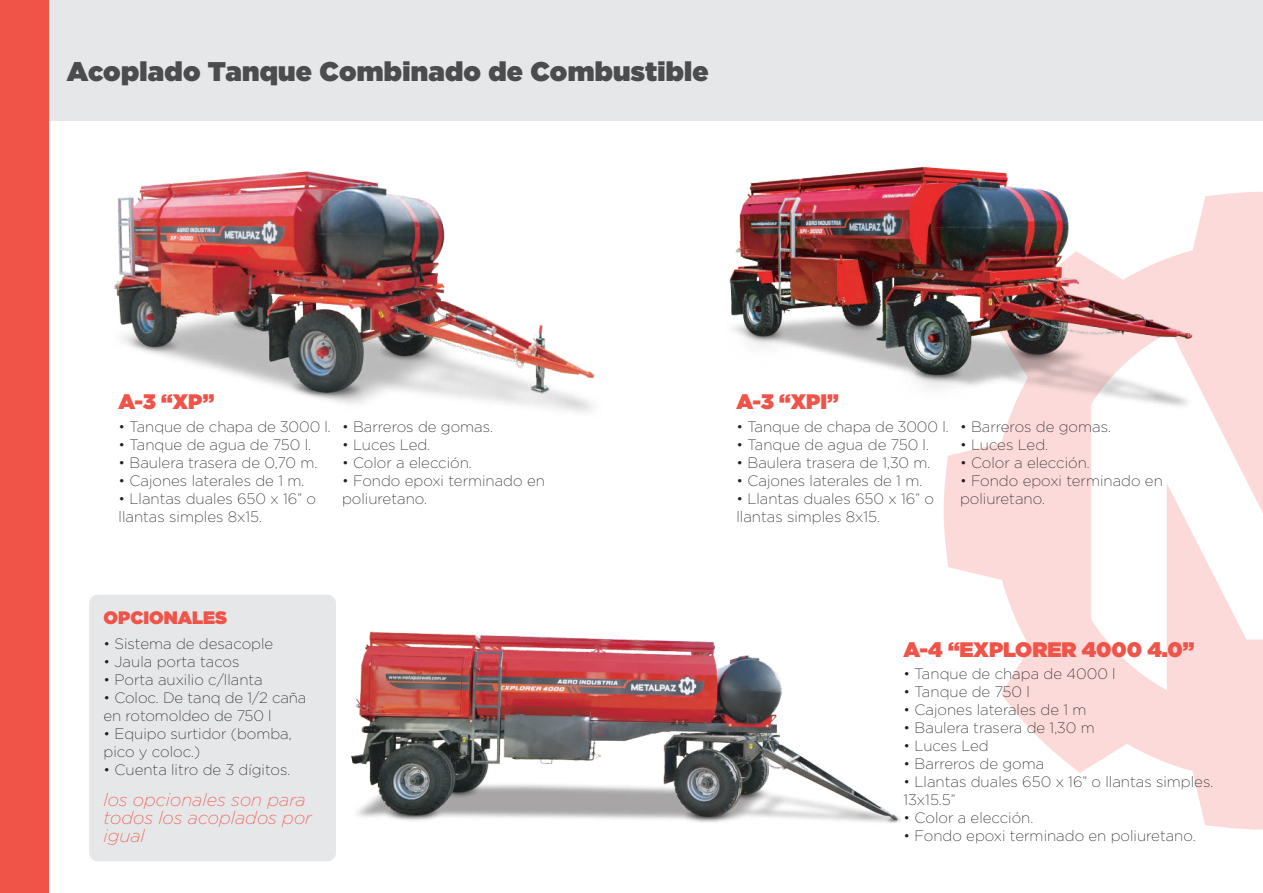
<style>
.page{position:relative;width:1263px;height:893px;background:#fff}
.page>*{position:absolute;margin:0;border:0;box-sizing:border-box;transform-origin:0 0}
.t1{font:900 27px "Gotham";letter-spacing:.01em;color:#4b4c4d}
.t2{font:900 21px "Gotham";color:#f05348}
.t3{font:italic 200 18px/18px "Gotham";color:#f05348}
.t4{font:900 18px "Gotham";color:#f05348}
.t5{font:200 15px/18px "Gotham";color:#231f20}
</style>
<div class="page">
<div style="left:0;top:0;width:1263px;height:120px;background:#e6e7e9"></div>
<svg style="left:944px;top:192px;width:318px;height:638px;fill:#fbdad9"></svg>
<svg style="left:1262px;top:192px;width:1px;height:638px"></svg>
<div style="left:0;top:0;width:48px;height:893px;background:#f05348"></div>
<div style="left:89px;top:595px;width:247px;height:266px;background:#e6e7e9;border-radius:8px"></div>
<img style="left:729px;top:167px;width:491px;height:262px">
<img style="left:114px;top:171px;width:481px;height:241px">
<img style="left:351px;top:631px;width:550px;height:192px">
<h1 class="t1" style="left:67px;top:52px;width:643px">Acoplado Tanque Combinado de Combustible</h1>
<h2 class="t2" style="left:119px;top:386px;width:98px">A-3 “XP”</h2>
<h2 class="t2" style="left:736px;top:386px;width:104px">A-3 “XPI”</h2>
<p class="t5" style="left:119px;top:417px;width:214px">• Tanque de chapa de 3000 l.</p>
<p class="t5" style="left:119px;top:435px;width:194px">• Tanque de agua de 750 l.</p>
<p class="t5" style="left:119px;top:453px;width:200px">• Baulera trasera de 0,70 m.</p>
<p class="t5" style="left:119px;top:471px;width:187px">• Cajones laterales de 1 m.</p>
<p class="t5" style="left:119px;top:489px;width:199px">• Llantas duales 650 x 16” o llantas simples 8x15.</p>
<p class="t5" style="left:342px;top:417px;width:152px">• Barreros de gomas.</p>
<p class="t5" style="left:342px;top:435px;width:90px">• Luces Led.</p>
<p class="t5" style="left:342px;top:453px;width:131px">• Color a elección.</p>
<p class="t5" style="left:342px;top:471px;width:204px">• Fondo epoxi terminado en poliuretano.</p>
<p class="t5" style="left:736px;top:417px;width:214px">• Tanque de chapa de 3000 l.</p>
<p class="t5" style="left:736px;top:435px;width:194px">• Tanque de agua de 750 l.</p>
<p class="t5" style="left:736px;top:453px;width:195px">• Baulera trasera de 1,30 m.</p>
<p class="t5" style="left:736px;top:471px;width:187px">• Cajones laterales de 1 m.</p>
<p class="t5" style="left:736px;top:489px;width:199px">• Llantas duales 650 x 16” o llantas simples 8x15.</p>
<p class="t5" style="left:960px;top:417px;width:152px">• Barreros de gomas.</p>
<p class="t5" style="left:960px;top:435px;width:90px">• Luces Led.</p>
<p class="t5" style="left:960px;top:453px;width:131px">• Color a elección.</p>
<p class="t5" style="left:960px;top:471px;width:204px">• Fondo epoxi terminado en poliuretano.</p>
<p class="t4" style="left:104px;top:604px;width:125px">OPCIONALES</p>
<p class="t5" style="left:104px;top:634px;width:171px">• Sistema de desacople</p>
<p class="t5" style="left:104px;top:652px;width:138px">• Jaula porta tacos</p>
<p class="t5" style="left:104px;top:670px;width:161px">• Porta auxilio c/llanta</p>
<p class="t5" style="left:104px;top:688px;width:204px">• Coloc. De tanq de 1/2 caña en rotomoldeo de 750 l</p>
<p class="t5" style="left:104px;top:724px;width:190px">• Equipo surtidor (bomba, pico y coloc.)</p>
<p class="t5" style="left:104px;top:760px;width:188px">• Cuenta litro de 3 dígitos.</p>
<p class="t3" style="left:104px;top:790px;width:210px">los opcionales son para todos los acoplados por igual</p>
<h2 class="t2" style="left:904px;top:635px;width:292px">A-4 “EXPLORER 4000 4.0”</h2>
<p class="t5" style="left:904px;top:664px;width:214px">• Tanque de chapa de 4000 l</p>
<p class="t5" style="left:904px;top:682px;width:128px">• Tanque de 750 l</p>
<p class="t5" style="left:904px;top:700px;width:184px">• Cajones laterales de 1 m</p>
<p class="t5" style="left:904px;top:718px;width:193px">• Baulera trasera de 1,30 m</p>
<p class="t5" style="left:904px;top:736px;width:87px">• Luces Led</p>
<p class="t5" style="left:904px;top:754px;width:142px">• Barreros de goma</p>
<p class="t5" style="left:904px;top:772px;width:311px">• Llantas duales 650 x 16” o llantas simples.<br>13x15.5”</p>
<p class="t5" style="left:904px;top:808px;width:131px">• Color a elección.</p>
<p class="t5" style="left:904px;top:826px;width:293px">• Fondo epoxi terminado en poliuretano.</p>
</div>
